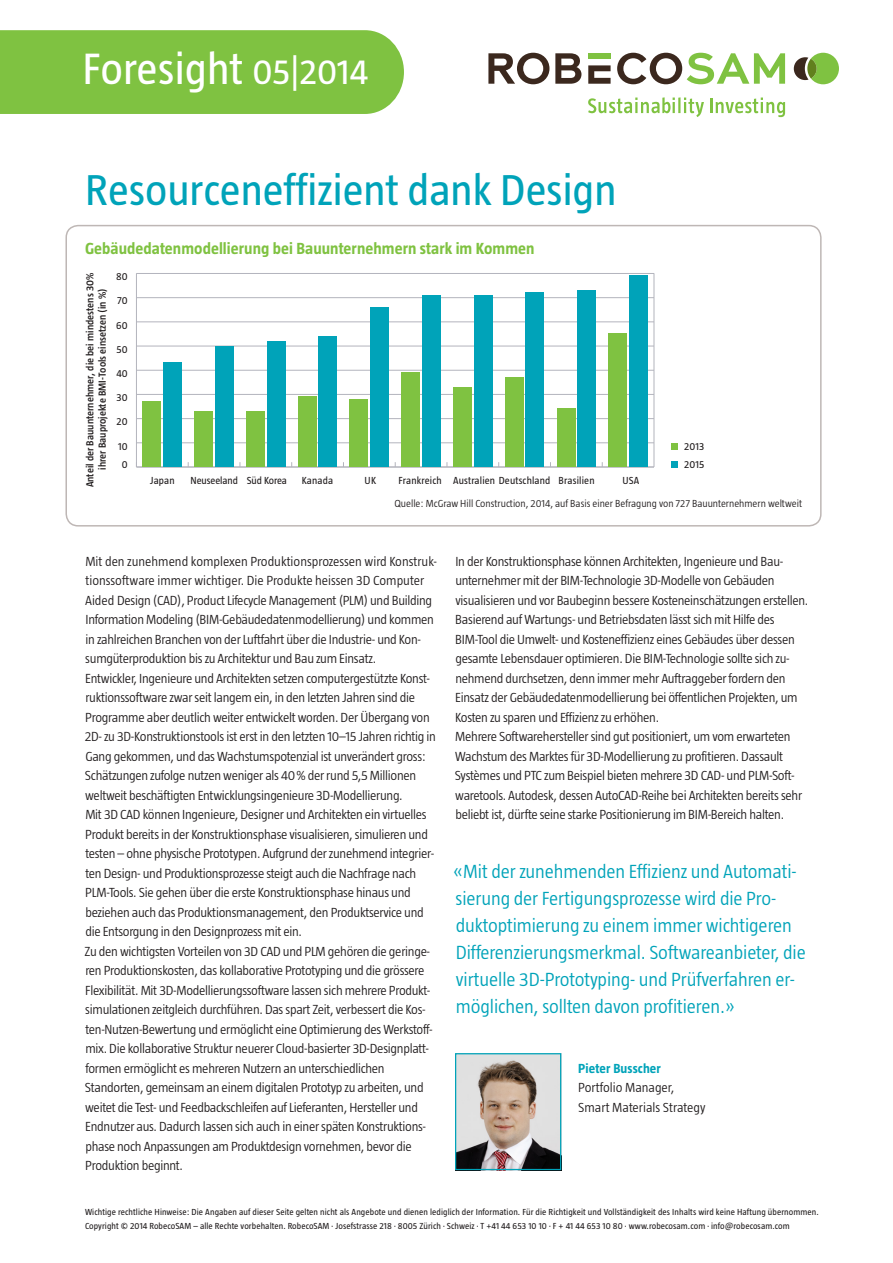
<style>
.page{position:relative;width:893px;height:1263px;background:#fff}
.page>*{position:absolute;margin:0;border:0;box-sizing:border-box;transform-origin:0 0}
.Factsheet{font:45px "Taz";letter-spacing:.005em;color:#fff}
.Titel{font:44.25px "Taz";color:#00a3b9}
.Zitat{font:300 19.5px/27px "Taz";letter-spacing:-.005em;color:#00a3b9}
.Untertitel{font:700 16.5px "Taz";letter-spacing:.005em;color:#7fc241}
.Grundtext{font:300 13.5px/19.5px "Taz";letter-spacing:-.02em;color:#231f20}
.Autor_Funktion{font:300 13.5px "Taz";color:#231f20}
.Autor_Name{font:700 13.5px "Taz";letter-spacing:.01em;color:#00a3b9}
.Grundtext-2{font:300 10.5px "Taz";color:#231f20}
.t1{font:600 10.5px/12px "Taz";color:#231f20;text-align:center}
.t2{font:10.5px "Taz";letter-spacing:.015em;color:#231f20}
.t3{font:10.5px "Taz";letter-spacing:-.005em;color:#231f20}
.Copyright{font:9px/13.5px "Taz";letter-spacing:.01em;color:#231f20}
.s1{font-size:36px}
</style>
<div class="page">
<div style="left:0;top:30px;width:404px;height:84px;background:#7fc241"></div>
<svg style="left:588px;top:97px;width:116px;height:20px"></svg>
<svg style="left:710px;top:98px;width:75px;height:19px"></svg>
<svg style="left:588px;top:65px;width:23px;height:19px"></svg>
<svg style="left:488px;top:53px;width:61px;height:31px"></svg>
<svg style="left:555px;top:53px;width:26px;height:31px"></svg>
<div style="left:588px;top:53px;width:23px;height:6px;background:#7fc241"></div>
<svg style="left:617px;top:53px;width:168px;height:31px"></svg>
<svg style="left:794px;top:53px;width:45px;height:31px"></svg>
<img style="left:457px;top:1055px;width:102px;height:113px">
<div style="left:455px;top:1053px;width:106px;height:117px;border:1px solid #00a3b9"></div>
<div style="left:65px;top:225px;width:757px;height:301px;border:2px solid #beb7b5;border-radius:12px"></div>
<svg style="left:672px;top:444px;width:6px;height:6px"></svg>
<div style="left:672px;top:461px;width:6px;height:7px;background:#00a3b9"></div>
<hr style="left:654px;top:273px;width:1px;height:194px;background:#b3b4bd">
<hr style="left:136px;top:273px;width:1px;height:194px;background:#b3b4bd">
<hr style="left:136px;top:467px;width:518px;height:1px;background:#b3b4bd">
<hr style="left:136px;top:443px;width:518px;height:1px;background:#b3b4bd">
<hr style="left:136px;top:418px;width:518px;height:1px;background:#b3b4bd">
<hr style="left:136px;top:394px;width:518px;height:1px;background:#b3b4bd">
<hr style="left:136px;top:370px;width:518px;height:1px;background:#b3b4bd">
<hr style="left:136px;top:346px;width:518px;height:1px;background:#b3b4bd">
<hr style="left:136px;top:322px;width:518px;height:1px;background:#b3b4bd">
<hr style="left:136px;top:297px;width:518px;height:1px;background:#b3b4bd">
<hr style="left:136px;top:273px;width:518px;height:1px;background:#b3b4bd">
<div style="left:163px;top:363px;width:19px;height:104px;background:#00a3b9"></div>
<div style="left:215px;top:346px;width:19px;height:121px;background:#00a3b9"></div>
<div style="left:267px;top:341px;width:18px;height:126px;background:#00a3b9"></div>
<div style="left:319px;top:336px;width:18px;height:131px;background:#00a3b9"></div>
<div style="left:370px;top:307px;width:19px;height:160px;background:#00a3b9"></div>
<div style="left:422px;top:295px;width:19px;height:172px;background:#00a3b9"></div>
<div style="left:474px;top:295px;width:18px;height:172px;background:#00a3b9"></div>
<div style="left:526px;top:293px;width:18px;height:174px;background:#00a3b9"></div>
<div style="left:577px;top:290px;width:19px;height:177px;background:#00a3b9"></div>
<div style="left:629px;top:276px;width:19px;height:191px;background:#00a3b9"></div>
<div style="left:143px;top:402px;width:18px;height:65px;background:#7fc241"></div>
<div style="left:194px;top:411px;width:19px;height:56px;background:#7fc241"></div>
<div style="left:246px;top:411px;width:19px;height:56px;background:#7fc241"></div>
<div style="left:298px;top:397px;width:19px;height:70px;background:#7fc241"></div>
<div style="left:350px;top:399px;width:18px;height:68px;background:#7fc241"></div>
<div style="left:401px;top:373px;width:19px;height:94px;background:#7fc241"></div>
<div style="left:453px;top:387px;width:19px;height:80px;background:#7fc241"></div>
<div style="left:505px;top:377px;width:19px;height:90px;background:#7fc241"></div>
<div style="left:557px;top:409px;width:18px;height:58px;background:#7fc241"></div>
<div style="left:608px;top:334px;width:19px;height:133px;background:#7fc241"></div>
<p class="Factsheet" style="left:83px;top:43px;width:287px">Foresight <span class="s1">05|2014</span></p>
<p class="Titel" style="left:85px;top:165px;width:533px">Resourceneffizient dank Design</p>
<p class="Untertitel" style="left:85px;top:239px;width:451px">Gebäudedatenmodellierung bei Bauunternehmern stark im Kommen</p>
<p class="t1" style="left:84px;top:487px;width:216px;rotate:-90deg">Anteil der Bauunternehmer, die bei mindestens 30% ihrer Bauprojekte BMI-Tools einsetzen (in %)</p>
<p class="t2" style="left:116px;top:271px;width:13px">80</p>
<p class="t2" style="left:117px;top:295px;width:12px">70</p>
<p class="t2" style="left:116px;top:319px;width:13px">60</p>
<p class="t2" style="left:117px;top:343px;width:13px">50</p>
<p class="t2" style="left:116px;top:368px;width:13px">40</p>
<p class="t2" style="left:117px;top:392px;width:13px">30</p>
<p class="t2" style="left:117px;top:416px;width:13px">20</p>
<p class="t2" style="left:118px;top:440px;width:11px">10</p>
<p class="t2" style="left:684px;top:440px;width:21px">2013</p>
<p class="t2" style="left:122px;top:458px;width:7px">0</p>
<p class="t2" style="left:684px;top:458px;width:21px">2015</p>
<p class="t2" style="left:150px;top:474px;width:26px">Japan</p>
<p class="t3" style="left:190px;top:474px;width:98px">Neuseeland Süd Korea</p>
<p class="t2" style="left:302px;top:474px;width:33px">Kanada</p>
<p class="t2" style="left:365px;top:474px;width:13px">UK</p>
<p class="t2" style="left:398px;top:474px;width:198px">Frankreich Australien Deutschland Brasilien</p>
<p class="t2" style="left:622px;top:474px;width:18px">USA</p>
<p class="Grundtext-2" style="left:394px;top:498px;width:409px">Quelle: McGraw Hill Construction, 2014, auf Basis einer Befragung von 727 Bauunternehmern weltweit</p>
<p class="Grundtext" style="left:85px;top:551px;width:353px">Mit den zunehmend komplexen Produktionsprozessen wird Konstruk&shy;tionssoftware immer wichtiger. Die Produkte heissen 3D Computer Aided Design (CAD), Product Lifecycle Management (PLM) und Building Information Modeling (BIM-Gebäudedatenmodellierung) und kommen in zahlreichen Branchen von der Luftfahrt über die Industrie- und Kon&shy;sumgüterproduktion bis zu Architektur und Bau zum Einsatz.</p>
<p class="Grundtext" style="left:85px;top:668px;width:353px">Entwickler, Ingenieure und Architekten setzen computergestützte Konst&shy;ruktionssoftware zwar seit langem ein, in den letzten Jahren sind die Programme aber deutlich weiter entwickelt worden. Der Übergang von 2D- zu 3D-Konstruktionstools ist erst in den letzten 10–15 Jahren richtig in Gang gekommen, und das Wachstumspotenzial ist unverändert gross:<br>Schätzungen zufolge nutzen weniger als 40% der rund 5,5 Millionen weltweit beschäftigten Entwicklungsingenieure 3D-Modellierung.</p>
<p class="Grundtext" style="left:85px;top:805px;width:350px">Mit 3D CAD können Ingenieure, Designer und Architekten ein virtuelles Produkt bereits in der Konstruktionsphase visualisieren, simulieren und testen – ohne physische Prototypen. Aufgrund der zunehmend integrier&shy;ten Design- und Produktionsprozesse steigt auch die Nachfrage nach PLM-Tools. Sie gehen über die erste Konstruktionsphase hinaus und beziehen auch das Produktionsmanagement, den Produktservice und die Entsorgung in den Designprozess mit ein.</p>
<p class="Grundtext" style="left:85px;top:941px;width:349px">Zu den wichtigsten Vorteilen von 3D CAD und PLM gehören die geringe&shy;ren Produktionskosten, das kollaborative Prototyping und die grössere Flexibilität. Mit 3D-Modellierungssoftware lassen sich mehrere Produkt&shy;simulationen zeitgleich durchführen. Das spart Zeit, verbessert die Kos&shy;ten-Nutzen-Bewertung und ermöglicht eine Optimierung des Werkstoff&shy;mix. Die kollaborative Struktur neuerer Cloud-basierter 3D-Designplatt&shy;formen ermöglicht es mehreren Nutzern an unterschiedlichen Standorten, gemeinsam an einem digitalen Prototyp zu arbeiten, und weitet die Test- und Feedbackschleifen auf Lieferanten, Hersteller und Endnutzer aus. Dadurch lassen sich auch in einer späten Konstruktions&shy;phase noch Anpassungen am Produktdesign vornehmen, bevor die Produktion beginnt.</p>
<p class="Grundtext" style="left:455px;top:551px;width:354px">In der Konstruktionsphase können Architekten, Ingenieure und Bau&shy;unternehmer mit der BIM-Technologie 3D-Modelle von Gebäuden visualisieren und vor Baubeginn bessere Kosteneinschätzungen erstellen.<br>Basierend auf Wartungs- und Betriebsdaten lässt sich mit Hilfe des BIM-Tool die Umwelt- und Kosteneffizienz eines Gebäudes über dessen gesamte Lebensdauer optimieren. Die BIM-Technologie sollte sich zu&shy;nehmend durchsetzen, denn immer mehr Auftraggeber fordern den Einsatz der Gebäudedatenmodellierung bei öffentlichen Projekten, um Kosten zu sparen und Effizienz zu erhöhen.</p>
<p class="Grundtext" style="left:455px;top:727px;width:349px">Mehrere Softwarehersteller sind gut positioniert, um vom erwarteten Wachstum des Marktes für 3D-Modellierung zu profitieren. Dassault Systèmes und PTC zum Beispiel bieten mehrere 3D CAD- und PLM-Soft&shy;waretools. Autodesk, dessen AutoCAD-Reihe bei Architekten bereits sehr beliebt ist, dürfte seine starke Positionierung im BIM-Bereich halten.</p>
<p class="Zitat" style="left:453px;top:857px;width:354px">«Mit der zunehmenden Effizienz und Automati&shy;sierung der Fertigungsprozesse wird die Pro&shy;duktoptimierung zu einem immer wichtigeren Differenzierungsmerkmal. Softwareanbieter, die virtuelle 3D-Prototyping- und Prüfverfahren er&shy;möglichen, sollten davon profitieren.»</p>
<p class="Autor_Name" style="left:578px;top:1060px;width:84px">Pieter Busscher</p>
<p class="Autor_Funktion" style="left:578px;top:1080px;width:98px">Portfolio Manager,</p>
<p class="Autor_Funktion" style="left:578px;top:1099px;width:129px">Smart Materials Strategy</p>
<p class="Copyright" style="left:85px;top:1205px;width:735px">Wichtige rechtliche Hinweise: Die Angaben auf dieser Seite gelten nicht als Angebote und dienen lediglich der Information. Für die Richtigkeit und Vollständigkeit des Inhalts wird keine Haftung übernommen.<br>Copyright © 2014 RobecoSAM – alle Rechte vorbehalten. RobecoSAM · Josefstrasse 218 · 8005 Zürich · Schweiz · T +41 44 653 10 10 · F + 41 44 653 10 80 · www.robecosam.com · info@robecosam.com</p>
</div>
